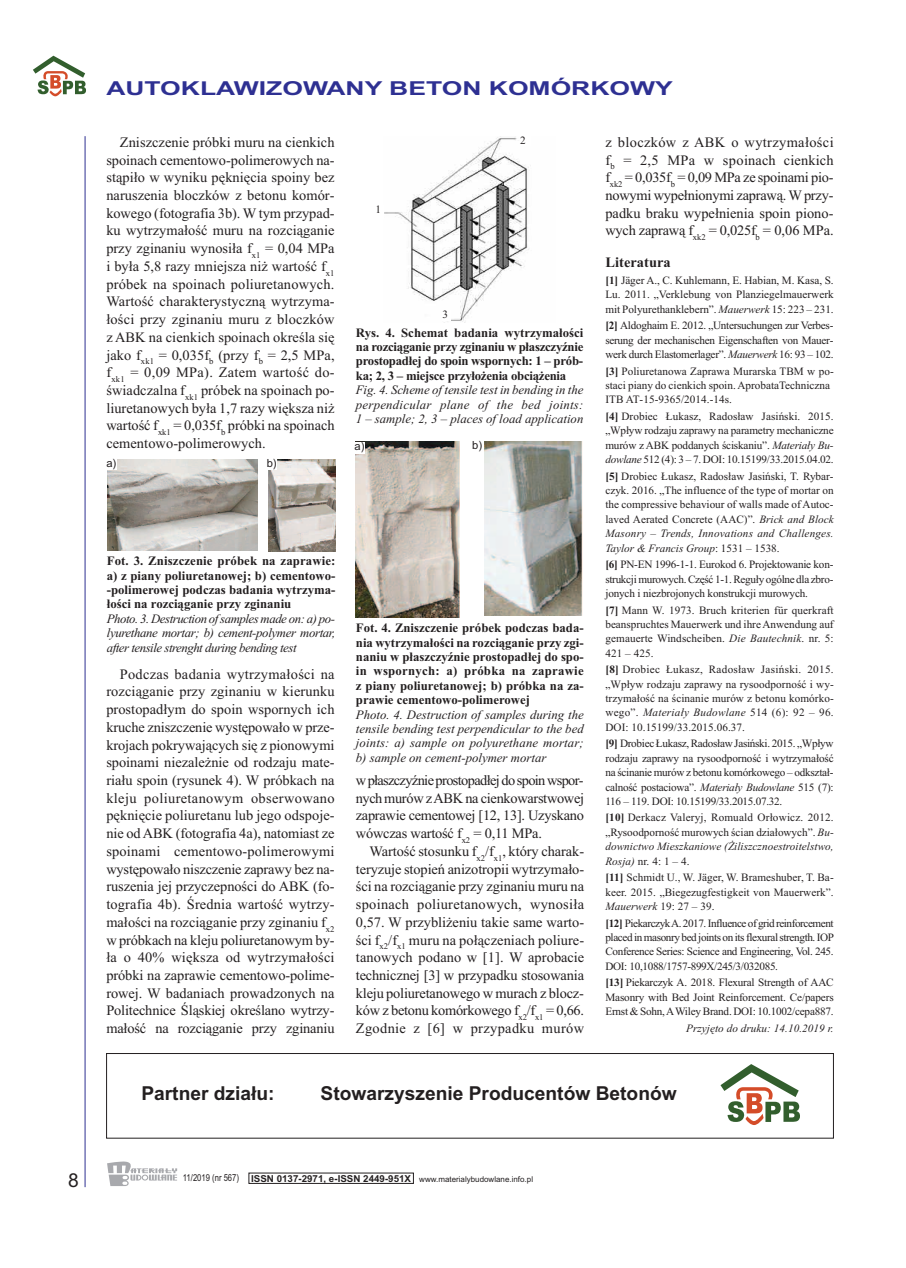
<style>
.page{position:relative;width:906px;height:1268px;background:#fff}
.page>*{position:absolute;margin:0;border:0;box-sizing:border-box;transform-origin:0 0}
.t1{font:700 19.2px "Arial";color:#231f20}
.t2{font:700 19.2px "Arial";color:#2e3092;scale:1.38 1}
.t3{font:19.2px "Arial";color:#231f20}
.t4{font:14.4px/17.7px "Times New Roman";letter-spacing:-.01em;color:#231f20;text-align:justify}
.t5{font:700 14.4px "Times New Roman";letter-spacing:.005em;color:#231f20}
.t6{font:700 12.75px/14.4px "Times New Roman";color:#231f20;text-align:justify}
.t7{font:italic 12.75px/14.4px "Times New Roman";color:#231f20;text-align:justify}
.t8{font:11.25px/14.4px "Times New Roman";color:#231f20;text-align:justify}
.t9{font:italic 11.25px "Times New Roman";letter-spacing:.005em;color:#231f20}
.t10{font:11.25px "Arial";color:#231f20}
.t11{font:9.6px "Arial";color:#231f20;scale:.8 1}
.t12{font:7.95px "Arial";color:#231f20}
.s1{font-weight:700}
.s2{font-style:italic}
.s3{font-weight:700;font-size:9.6px}
</style>
<div class="page">
<hr style="left:85px;top:136px;width:1px;height:1050px;background:#2e3092">
<svg style="left:107px;top:1161px;width:70px;height:24px"></svg>
<svg style="left:33px;top:56px;width:53px;height:40px"></svg>
<img style="left:107px;top:459px;width:151px;height:91px">
<img style="left:268px;top:459px;width:67px;height:92px">
<div style="left:106px;top:458px;width:10px;height:12px;background:#fff"></div>
<div style="left:267px;top:458px;width:10px;height:12px;background:#fff"></div>
<img style="left:384px;top:136px;width:147px;height:187px">
<div style="left:520px;top:136px;width:11px;height:10px;background:#fff"></div>
<div style="left:442px;top:310px;width:8px;height:10px;background:#fff"></div>
<img style="left:355px;top:442px;width:104px;height:175px">
<img style="left:485px;top:441px;width:98px;height:174px">
<div style="left:354px;top:442px;width:10px;height:11px;background:#fff"></div>
<div style="left:106px;top:1053px;width:727px;height:85px;border:1px solid #231f20"></div>
<svg style="left:720px;top:1064px;width:80px;height:60px"></svg>
<h1 class="t2" style="left:106px;top:77px;width:412px">AUTOKLAWIZOWANY BETON KOMÓRKOWY</h1>
<p class="t4" style="left:106px;top:133px;width:230px;text-indent:14px">Zniszczenie próbki muru na cienkich spoinach cementowo-polimerowych na&shy;stąpiło w wyniku pęknięcia spoiny bez naruszenia bloczków z betonu komór&shy;kowego (fotografia 3b). W tym przypad&shy;ku wytrzymałość muru na rozciąganie przy zginaniu wynosiła f<sub>x1</sub> = 0,04 MPa i była 5,8 razy mniejsza niż wartość f<sub>x1 </sub>próbek na spoinach poliuretanowych.<br>Wartość charakterystyczną wytrzyma&shy;łości przy zginaniu muru z bloczków z ABK na cienkich spoinach określa się jako f<sub>xk1</sub> = 0,035f<sub>b</sub> (przy f<sub>b</sub> = 2,5 MPa, f<sub>xk1</sub> = 0,09 MPa). Zatem wartość do&shy;świadczalna f<sub>xk1</sub> próbek na spoinach po&shy;liuretanowych była 1,7 razy większa niż wartość f<sub>xk1</sub> = 0,035f<sub>b</sub> próbki na spoinach cementowo-polimerowych.</p>
<p class="t10" style="left:106px;top:456px;width:11px">a)</p>
<p class="t10" style="left:267px;top:456px;width:11px">b)</p>
<p class="t8" style="left:375px;top:202px;width:7px">1</p>
<p class="t8" style="left:520px;top:133px;width:7px">2</p>
<p class="t8" style="left:442px;top:306px;width:7px">3</p>
<p class="t6" style="left:356px;top:325px;width:229px">Rys. 4. Schemat badania wytrzymałości na rozciąganie przy zginaniu w płaszczyźnie prostopadłej do spoin wspornych: 1 – prób&shy;ka; 2, 3 – miejsce przyłożenia obciążenia</p>
<p class="t7" style="left:356px;top:382px;width:229px">Fig. 4. Scheme of tensile test in bending in the perpendicular plane of the bed joints:<br>1 – sample; 2, 3 – places of load application</p>
<p class="t10" style="left:354px;top:440px;width:11px">a)</p>
<p class="t10" style="left:472px;top:438px;width:11px">b)</p>
<p class="t6" style="left:107px;top:553px;width:230px">Fot. 3. Zniszczenie próbek na zaprawie: a) z piany poliuretanowej; b) cementowo--polimerowej podczas badania wytrzyma&shy;łości na rozciąganie przy zginaniu</p>
<p class="t7" style="left:107px;top:611px;width:230px">Photo. 3. Destruction ofsamples made on: a) po&shy;lyurethane mortar; b) cement-polymer mortar, after tensile strenght during bending test</p>
<p class="t4" style="left:106px;top:664px;width:230px;text-indent:14px">Podczas badania wytrzymałości na rozciąganie przy zginaniu w kierunku prostopadłym do spoin wspornych ich kruche zniszczenie występowało w prze&shy;krojach pokrywających się z pionowymi spoinami niezależnie od rodzaju mate&shy;riału spoin (rysunek 4). W próbkach na kleju poliuretanowym obserwowano pęknięcie poliuretanu lub jego odspoje&shy;nie odABK (fotografia 4a), natomiast ze spoinami cementowo-polimerowymi występowało niszczenie zaprawy bez na&shy;ruszenia jej przyczepności do ABK (fo&shy;tografia 4b). Średnia wartość wytrzy&shy;małości na rozciąganie przy zginaniu f<sub>x2 </sub>w próbkach na kleju poliuretanowym by&shy;ła o 40% większa od wytrzymałości próbki na zaprawie cementowo-polime&shy;rowej. W badaniach prowadzonych na Politechnice Śląskiej określano wytrzy&shy;małość na rozciąganie przy zginaniu</p>
<p class="t6" style="left:356px;top:620px;width:229px">Fot. 4. Zniszczenie próbek podczas bada&shy;nia wytrzymałości na rozciąganie przy zgi&shy;naniu w płaszczyźnie prostopadłej do spo&shy;in wspornych: a) próbka na zaprawie z piany poliuretanowej; b) próbka na za&shy;prawie cementowo-polimerowej</p>
<p class="t7" style="left:356px;top:706px;width:229px">Photo. 4. Destruction of samples during the tensile bending test perpendicular to the bed joints: a) sample on polyurethane mortar; b) sample on cement-polymer mortar</p>
<p class="t4" style="left:356px;top:771px;width:230px">wpłaszczyźnieprostopadłejdospoinwspor&shy;nychmurów zABK na cienkowarstwowej zaprawie cementowej [12, 13]. Uzyskano wówczas wartość f<sub>x2</sub> = 0,11 MPa.</p>
<p class="t4" style="left:356px;top:841px;width:230px;text-indent:14px">Wartość stosunku f<sub>x2</sub>/f<sub>x1</sub>, który charak&shy;teryzuje stopień anizotropii wytrzymało&shy;ści na rozciąganie przy zginaniu muru na spoinach poliuretanowych, wynosiła 0,57. W przybliżeniu takie same warto&shy;ści f<sub>x2</sub>/f<sub>x1</sub> muru na połączeniach poliure&shy;tanowych podano w [1]. W aprobacie technicznej [3] w przypadku stosowania kleju poliuretanowego w murach z blocz&shy;ków z betonu komórkowego f<sub>x2</sub>/f<sub>x1</sub> = 0,66.<br>Zgodnie z [6] w przypadku murów</p>
<p class="t4" style="left:605px;top:133px;width:230px">z bloczków z ABK o wytrzymałości f<sub>b</sub> = 2,5 MPa w spoinach cienkich f<sub>xk2</sub> = 0,035f<sub>b</sub> = 0,09 MPa ze spoinami pio&shy;nowymi wypełnionymi zaprawą.Wprzy&shy;padku braku wypełnienia spoin piono&shy;wych zaprawą f<sub>xk2</sub> = 0,025f<sub>b</sub> = 0,06 MPa.</p>
<p class="t5" style="left:605px;top:254px;width:67px">Literatura</p>
<p class="t8" style="left:605px;top:273px;width:230px"><span class="s1">[1]</span> Jäger A., C. Kuhlemann, E. Habian, M. Kasa, S.<br>Lu. 2011. „Verklebung von Planziegelmauerwerk mit Polyurethanklebern”. <span class="s2">Mauerwerk</span> 15: 223 – 231.</p>
<p class="t8" style="left:605px;top:318px;width:230px"><span class="s1">[2]</span> Aldoghaim E. 2012. „Untersuchungen zur Verbes&shy;serung der mechanischen Eigenschaften von Mauer&shy;werk durch Elastomerlager”. <span class="s2">Mauerwerk</span> 16: 93 – 102.</p>
<p class="t8" style="left:605px;top:363px;width:230px;text-align:left"><span class="s1">[3]</span> Poliuretanowa Zaprawa Murarska TBM w po&shy;staci piany do cienkich spoin.AprobataTechniczna<br>ITB AT-15-9365/2014.-14s.</p>
<p class="t8" style="left:605px;top:409px;width:230px"><span class="s1">[4]</span> Drobiec Łukasz, Radosław Jasiński. 2015. „Wpływ rodzaju zaprawy na parametry mechaniczne murów z ABK poddanych ściskaniu”. <span class="s2">Materiały Bu&shy;dowlane</span> 512 (4): 3 – 7. DOI: 10.15199/33.2015.04.02.</p>
<p class="t8" style="left:605px;top:468px;width:230px"><span class="s1">[5]</span> Drobiec Łukasz, Radosław Jasiński, T. Rybar&shy;czyk. 2016. „The influence of the type of mortar on the compressive behaviour of walls made of Autoc&shy;laved Aerated Concrete (AAC)”. <span class="s2">Brick and Block Masonry – Trends, Innovations and Challenges.<br>Taylor &amp; Francis Group</span>: 1531 – 1538.</p>
<p class="t8" style="left:605px;top:557px;width:230px"><span class="s1">[6]</span> PN-EN 1996-1-1. Eurokod 6. Projektowanie kon&shy;strukcji murowych. Część 1-1. Reguły ogólne dla zbro&shy;jonych i niezbrojonych konstrukcji murowych.</p>
<p class="t8" style="left:605px;top:602px;width:230px"><span class="s1">[7]</span> Mann W. 1973. Bruch kriterien für querkraft beanspruchtes Mauerwerk und ihreAnwendung auf gemauerte Windscheiben. <span class="s2">Die Bautechnik</span>. nr. 5:<br>421 – 425.</p>
<p class="t8" style="left:605px;top:662px;width:230px"><span class="s1">[8]</span> Drobiec Łukasz, Radosław Jasiński. 2015. „Wpływ rodzaju zaprawy na rysoodporność i wy&shy;trzymałość na ścinanie murów z betonu komórko&shy;wego”. <span class="s2">Materiały Budowlane</span> 514 (6): 92 – 96.<br>DOI: 10.15199/33.2015.06.37.</p>
<p class="t8" style="left:605px;top:736px;width:230px"><span class="s1">[9]</span> Drobiec Łukasz, Radosław Jasiński. 2015. „Wpływ rodzaju zaprawy na rysoodporność i wytrzymałość na ścinanie murów z betonu komórkowego – odkształ&shy;calność postaciowa”. <span class="s2">Materiały Budowlane</span> 515 (7):<br>116 – 119. DOI: 10.15199/33.2015.07.32.</p>
<p class="t8" style="left:605px;top:810px;width:230px"><span class="s1">[10]</span> Derkacz Valeryj, Romuald Orłowicz. 2012. „Rysoodporność murowych ścian działowych”. <span class="s2">Bu&shy;downictwo Mieszkaniowe (Żiliszcznoestroitelstwo, Rosja)</span> nr. 4: 1 – 4.</p>
<p class="t8" style="left:605px;top:869px;width:230px"><span class="s1">[11]</span> Schmidt U., W. Jäger, W. Brameshuber, T. Ba&shy;keer. 2015. „Biegezugfestigkeit von Mauerwerk”.<br><span class="s2">Mauerwerk</span> 19: 27 – 39.</p>
<p class="t8" style="left:605px;top:915px;width:230px"><span class="s1">[12]</span> PiekarczykA. 2017. Influence of grid reinforcement placed in masonry bed joints on its flexural strength. IOP Conference Series: Science and Engineering, Vol. 245.<br>DOI: 10,1088/1757-899X/245/3/032085.</p>
<p class="t8" style="left:605px;top:974px;width:230px"><span class="s1">[13]</span> Piekarczyk A. 2018. Flexural Strength of AAC Masonry with Bed Joint Reinforcement. Ce/papers Ernst &amp; Sohn,AWiley Brand. DOI: 10.1002/cepa887.</p>
<p class="t9" style="left:686px;top:1020px;width:149px">Przyjęto do druku: 14.10.2019 r.</p>
<h1 class="t1" style="left:141px;top:1082px;width:135px">Partner działu:</h1>
<h1 class="t1" style="left:320px;top:1081px;width:358px">Stowarzyszenie Producentów Betonów</h1>
<h1 class="t3" style="left:68px;top:1168px;width:12px">8</h1>
<p class="t11" style="left:183px;top:1171px;width:72px">11/2019 (nr 567)</p>
<p class="t12" style="left:251px;top:1174px;width:283px"><span class="s3">ISSN 0137-2971, e-ISSN 2449-951X</span> www.materialybudowlane.info.pl</p>
</div>
